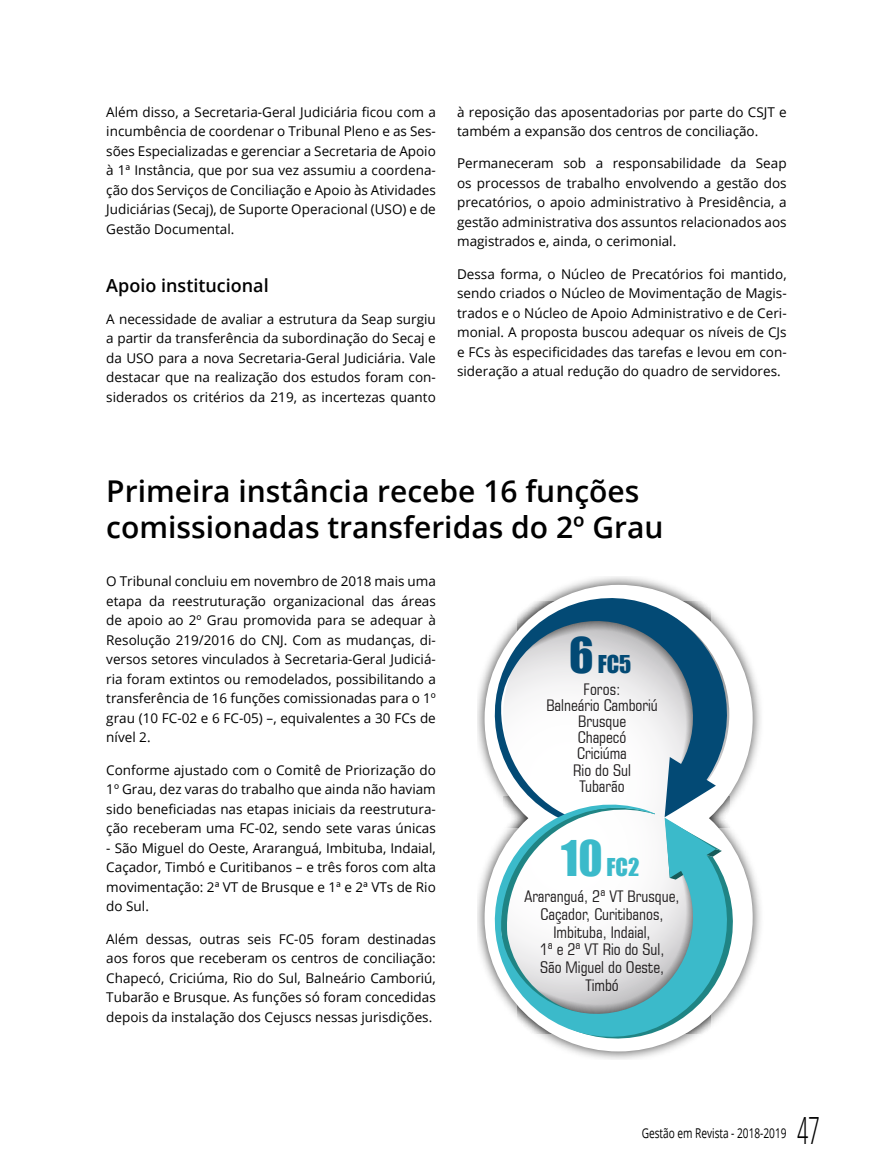
<style>
.page{position:relative;width:893px;height:1170px;background:#fff}
.page>*{position:absolute;margin:0;border:0;box-sizing:border-box;transform-origin:0 0}
.t1{font:300 condensed 37.5px "Open Sans";color:#000;scale:.75 1}
.t2{font:600 30px/36px "Open Sans";color:#000}
.t3{font:22.65px "Impact";color:#3bbaca}
.t4{font:22.65px "Impact";color:#034a75}
.t5{font:600 18px "Open Sans";color:#000}
.t6{font:condensed 16.05px/16px "Square 721 BT";color:#221f20;text-align:center}
.t7{font:13.5px/19.5px "Open Sans";color:#000;text-align:justify}
.t8{font:13.5px "Open Sans";color:#000;scale:.75 1}
.s1{font-size:45.15px}
</style>
<div class="page">
<img style="left:478px;top:576px;width:283px;height:483px">
<svg style="left:743px;top:584px;width:10px;height:467px"></svg>
<svg style="left:480px;top:581px;width:263px;height:219px"></svg>
<svg style="left:485px;top:803px;width:264px;height:251px"></svg>
<svg style="left:480px;top:800px;width:263px;height:253px"></svg>
<p class="t7" style="left:106px;top:102px;width:331px">Além disso, a Secretaria-Geral Judiciária ficou com a incumbência de coordenar o Tribunal Pleno e as Ses&shy;sões Especializadas e gerenciar a Secretaria de Apoio à 1ª Instância, que por sua vez assumiu a coordena&shy;ção dos Serviços de Conciliação e Apoio às Atividades Judiciárias (Secaj), de Suporte Operacional (USO) e de Gestão Documental.</p>
<h3 class="t5" style="left:106px;top:273px;width:164px">Apoio institucional</h3>
<p class="t7" style="left:106px;top:309px;width:331px">A necessidade de avaliar a estrutura da Seap surgiu a partir da transferência da subordinação do Secaj e da USO para a nova Secretaria-Geral Judiciária. Vale destacar que na realização dos estudos foram con&shy;siderados os critérios da 219, as incertezas quanto</p>
<p class="t7" style="left:457px;top:102px;width:331px">à reposição das aposentadorias por parte do CSJT e também a expansão dos centros de conciliação.</p>
<p class="t7" style="left:457px;top:153px;width:331px">Permaneceram sob a responsabilidade da Seap os processos de trabalho envolvendo a gestão dos precatórios, o apoio administrativo à Presidência, a gestão administrativa dos assuntos relacionados aos magistrados e, ainda, o cerimonial.</p>
<p class="t7" style="left:457px;top:264px;width:331px">Dessa forma, o Núcleo de Precatórios foi mantido, sendo criados o Núcleo de Movimentação de Magis&shy;trados e o Núcleo de Apoio Administrativo e de Ceri&shy;monial. A proposta buscou adequar os níveis de CJs e FCs às especificidades das tarefas e levou em con&shy;sideração a atual redução do quadro de servidores.</p>
<h2 class="t2" style="left:106px;top:472px;width:559px">Primeira instância recebe 16 funções comissionadas transferidas do 2º Grau</h2>
<p class="t7" style="left:106px;top:571px;width:331px">O Tribunal concluiu em novembro de 2018 mais uma etapa da reestruturação organizacional das áreas de apoio ao 2º Grau promovida para se adequar à Resolução 219/2016 do CNJ. Com as mudanças, di&shy;versos setores vinculados à Secretaria-Geral Judiciá&shy;ria foram extintos ou remodelados, possibilitando a transferência de 16 funções comissionadas para o 1º grau (10 FC-02 e 6 FC-05) –, equivalentes a 30 FCs de nível 2.</p>
<p class="t7" style="left:106px;top:759px;width:331px">Conforme ajustado com o Comitê de Priorização do 1º Grau, dez varas do trabalho que ainda não haviam sido beneficiadas nas etapas iniciais da reestrutura&shy;ção receberam uma FC-02, sendo sete varas únicas</p>
<p class="t7" style="left:106px;top:837px;width:331px">- São Miguel do Oeste, Araranguá, Imbituba, Indaial, Caçador, Timbó e Curitibanos – e três foros com alta movimentação: 2ª VT de Brusque e 1ª e 2ª VTs de Rio do Sul.</p>
<p class="t7" style="left:106px;top:928px;width:331px">Além dessas, outras seis FC-05 foram destinadas aos foros que receberam os centros de conciliação:<br>Chapecó, Criciúma, Rio do Sul, Balneário Camboriú, Tubarão e Brusque. As funções só foram concedidas depois da instalação dos Cejuscs nessas jurisdições.</p>
<h3 class="t4" style="left:569px;top:646px;width:64px"><span class="s1">6</span> FC5</h3>
<p class="t6" style="left:546px;top:681px;width:113px">Foros:<br>Balneário Camboriú<br>Brusque<br>Chapecó<br>Criciúma<br>Rio do Sul<br>Tubarão</p>
<h3 class="t3" style="left:561px;top:849px;width:80px"><span class="s1">10</span> FC2</h3>
<p class="t6" style="left:525px;top:887px;width:156px;line-height:17.7px">Araranguá, 2ª VT Brusque,<br>Caçador, Curitibanos,<br>Imbituba, Indaial,<br>1ª e 2ª VT Rio do Sul,<br>São Miguel do Oeste,<br>Timbó</p>
<p class="t8" style="left:642px;top:1124px;width:195px">Gestão em Revista - 2018-2019</p>
<h1 class="t1" style="left:797px;top:1105px;width:31px">47</h1>
</div>
